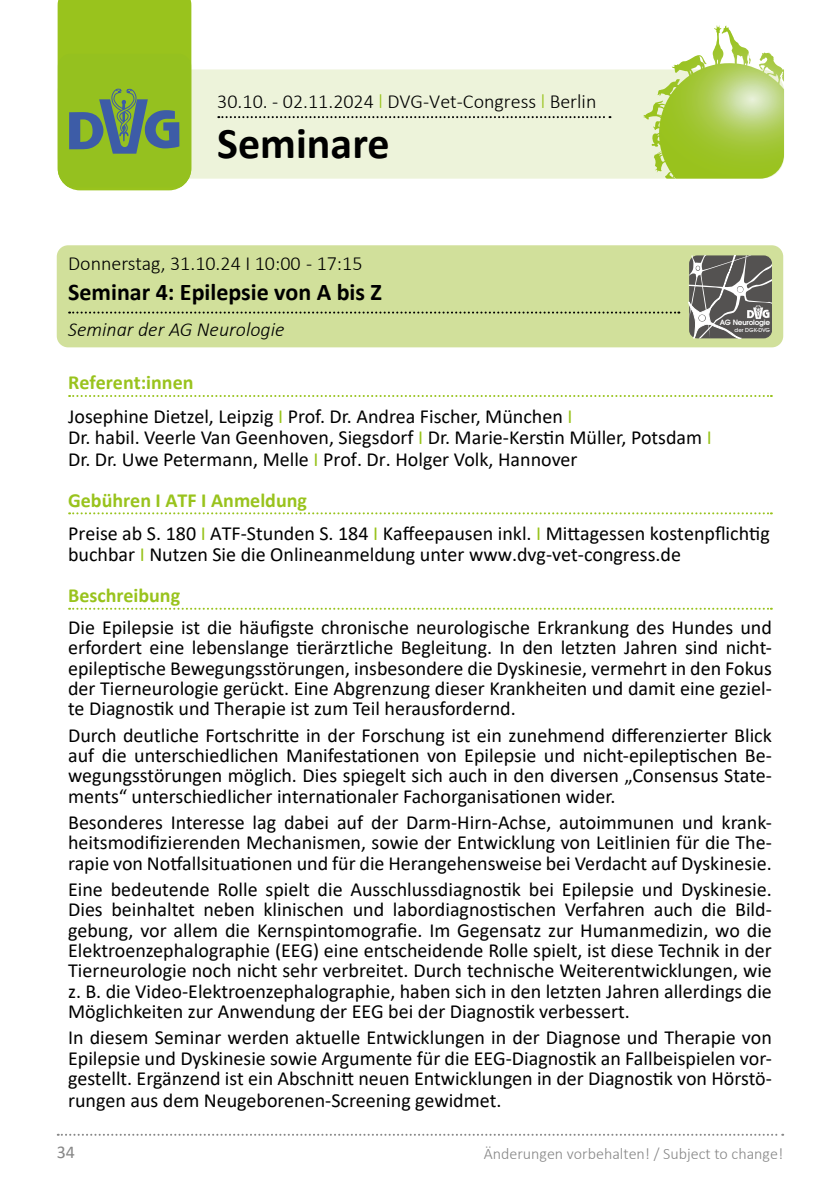
<style>
.page{position:relative;width:840px;height:1191px;background:#fff}
.page>*{position:absolute;margin:0;border:0;box-sizing:border-box;transform-origin:0 0}
.t1{font:700 44px "Calibri";color:#000}
.t2{font:700 24px "Calibri";color:#000}
.t3{font:20px/20.4px "Calibri";color:#000;text-align:justify}
.t4{font:300 20px "Calibri";color:#000}
.t5{font:italic 300 20px "Calibri";color:#000}
.t6{font:18px "Calibri";color:#878787}
.t7{font:300 16px "Calibri";color:#878787}
.t8{font:600 7.2px "ITC Avant Garde Std";letter-spacing:-.025em;color:#fff}
.t9{font:500 5.4px "ITC Avant Garde Std";color:#fff}
.s1{color:#99c31d}
.s2{font-weight:700;color:#99c31d}
</style>
<div class="page">
<svg style="left:58px;top:1133px;width:724px;height:2px"></svg>
<svg style="left:58px;top:69px;width:725px;height:110px;background:#e2ecc3"></svg>
<svg style="left:58px;top:0;width:133px;height:190px;background:#8bb531"></svg>
<svg style="left:643px;top:28px;width:73px;height:102px"></svg>
<svg style="left:218px;top:116px;width:392px;height:2px"></svg>
<div style="left:57px;top:245px;width:725px;height:102px;background:#d1e09b;border-radius:11px"></div>
<svg style="left:69px;top:395px;width:702px;height:2px"></svg>
<svg style="left:69px;top:512px;width:702px;height:2px"></svg>
<svg style="left:69px;top:608px;width:702px;height:2px"></svg>
<svg style="left:69px;top:311px;width:610px;height:2px"></svg>
<svg style="left:688px;top:255px;width:83px;height:83px;background:#767573"></svg>
<img style="left:745px;top:304px;width:25px;height:15px">
<p class="t4" style="left:217px;top:89px;width:380px">30.10. - 02.11.2024 <span class="s1">l</span> DVG-Vet-Congress <span class="s1">l</span> Berlin</p>
<h1 class="t1" style="left:217px;top:112px;width:174px">Seminare</h1>
<p class="t4" style="left:68px;top:251px;width:296px">Donnerstag, 31.10.24 I 10:00 - 17:15</p>
<p class="t2" style="left:68px;top:275px;width:315px">Seminar 4: Epilepsie von A bis Z</p>
<p class="t5" style="left:68px;top:317px;width:218px">Seminar der AG Neurologie</p>
<p class="t8" style="left:719px;top:317px;width:52px">AG Neurologie</p>
<p class="t9" style="left:734px;top:327px;width:37px">der DGK-DVG</p>
<p class="t3" style="left:68px;top:365px;width:505px;line-height:33.4px"><span class="s2">Referent:innen<br></span>Josephine Dietzel, Leipzig <span class="s1">I</span> Prof. Dr. Andrea Fischer, München <span class="s1">I</span></p>
<p class="t3" style="left:68px;top:425px;width:644px;line-height:22px">Dr. habil. Veerle Van Geenhoven, Siegsdorf <span class="s1">I</span> Dr. Marie-Kerstin Müller, Potsdam <span class="s1">I<br></span>Dr. Dr. Uwe Petermann, Melle <span class="s1">I</span> Prof. Dr. Holger Volk, Hannover</p>
<p class="t3" style="left:68px;top:483px;width:702px;line-height:33.4px"><span class="s2">Gebühren I ATF I Anmeldung<br></span>Preise ab S. 180 <span class="s1">I</span> ATF-Stunden S. 184 <span class="s1">I</span> Kaffeepausen inkl. <span class="s1">I</span> Mittagessen kostenpflichtig</p>
<p class="t3" style="left:68px;top:533px;width:614px;line-height:41px">buchbar <span class="s1">I</span> Nutzen Sie die Onlineanmeldung unter www.dvg-vet-congress.de<br><span class="s2">Beschreibung</span></p>
<p class="t3" style="left:68px;top:616px;width:704px">Die Epilepsie ist die häufigste chronische neurologische Erkrankung des Hundes und erfordert eine lebenslange tierärztliche Begleitung. In den letzten Jahren sind nicht&shy;epileptische Bewegungsstörungen, insbesondere die Dyskinesie, vermehrt in den Fokus der Tierneurologie gerückt. Eine Abgrenzung dieser Krankheiten und damit eine geziel&shy;te Diagnostik und Therapie ist zum Teil herausfordernd.</p>
<p class="t3" style="left:68px;top:724px;width:704px">Durch deutliche Fortschritte in der Forschung ist ein zunehmend differenzierter Blick auf die unterschiedlichen Manifestationen von Epilepsie und nicht-epileptischen Be&shy;wegungsstörungen möglich. Dies spiegelt sich auch in den diversen „Consensus State&shy;ments“ unterschiedlicher internationaler Fachorganisationen wider.</p>
<p class="t3" style="left:68px;top:811px;width:704px">Besonderes Interesse lag dabei auf der Darm-Hirn-Achse, autoimmunen und krank&shy;heitsmodifizierenden Mechanismen, sowie der Entwicklung von Leitlinien für die The&shy;rapie von Notfallsituationen und für die Herangehensweise bei Verdacht auf Dyskinesie.</p>
<p class="t3" style="left:68px;top:878px;width:704px">Eine bedeutende Rolle spielt die Ausschlussdiagnostik bei Epilepsie und Dyskinesie.<br>Dies beinhaltet neben klinischen und labordiagnostischen Verfahren auch die Bild&shy;gebung, vor allem die Kernspintomografie. Im Gegensatz zur Humanmedizin, wo die Elektroenzephalographie (EEG) eine entscheidende Rolle spielt, ist diese Technik in der Tierneurologie noch nicht sehr verbreitet. Durch technische Weiterentwicklungen, wie z. B. die Video-Elektroenzephalographie, haben sich in den letzten Jahren allerdings die Möglichkeiten zur Anwendung der EEG bei der Diagnostik verbessert.</p>
<p class="t3" style="left:68px;top:1026px;width:704px;line-height:21px">In diesem Seminar werden aktuelle Entwicklungen in der Diagnose und Therapie von Epilepsie und Dyskinesie sowie Argumente für die EEG-Diagnostik an Fallbeispielen vor&shy;gestellt. Ergänzend ist ein Abschnitt neuen Entwicklungen in der Diagnostik von Hörstö&shy;rungen aus dem Neugeborenen-Screening gewidmet.</p>
<p class="t6" style="left:57px;top:1139px;width:20px">34</p>
<p class="t7" style="left:483px;top:1143px;width:301px">Änderungen vorbehalten! / Subject to change!</p>
</div>
